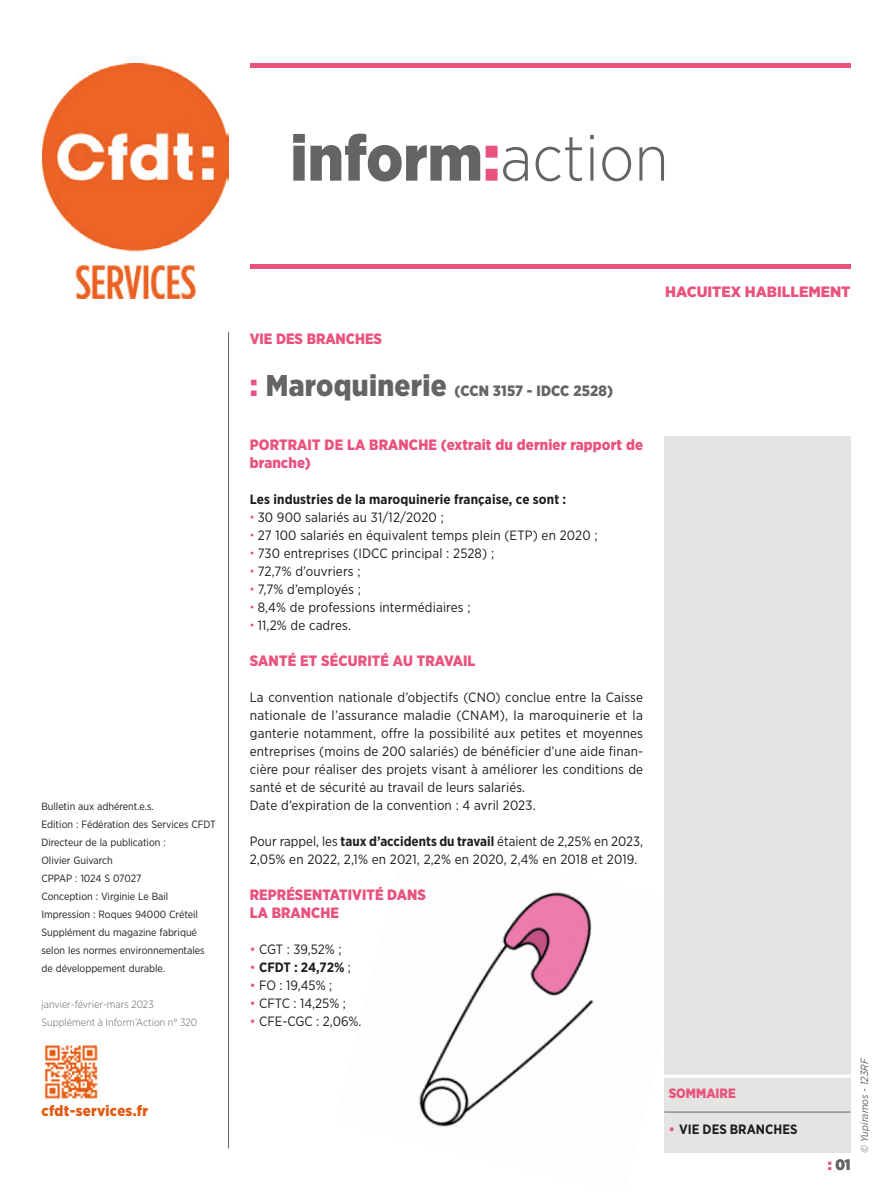
<style>
.page{position:relative;width:893px;height:1191px;background:#fff}
.page>*{position:absolute;margin:0;border:0;box-sizing:border-box;transform-origin:0 0}
.t1{font:900 64.5px "Gotham Narrow";color:#646463}
.t2{font:900 15px/18px "Gotham Narrow";letter-spacing:.005em;color:#ea527e}
.t3{font:900 15px "Gotham Narrow";letter-spacing:.01em;color:#646463}
.t4{font:900 15px "Gotham Narrow";letter-spacing:.005em;color:#ea527e;scale:1.09 1}
.t5{font:900 15px "Gotham Narrow";letter-spacing:.02em;color:#e35a10}
.t6{font:13.5px/18px "Gotham Narrow";letter-spacing:.01em;color:#1d1d1b}
.t7{font:700 13.5px "Gotham Narrow";letter-spacing:.01em;color:#1d1d1b}
.t8{font:900 13.5px "Gotham Narrow";color:#ea527e}
.t9{font:10.5px/18px "Gotham Narrow";letter-spacing:-.005em;color:#1d1d1b}
.t10{font:300 10.5px/18px "Gotham Narrow";color:#646463}
.t11{font:italic 10.5px "Gotham Narrow";letter-spacing:.01em;color:#646463}
.s1{color:#ea527e}
.s2{font-weight:300}
.s3{font-size:30px;color:#ea527e}
.s4{font-size:30px}
.s5{font-family:"Roboto";color:#ea527e}
.s6{font-weight:700}
.s7{font-weight:400;color:#ea527e}
.s8{font-weight:400}
</style>
<div class="page">
<img style="left:419px;top:892px;width:277px;height:261px">
<div style="left:664px;top:436px;width:186px;height:716px;background:#e4e4e3"></div>
<hr style="left:664px;top:1074px;width:186px;height:3px;background:#fff">
<hr style="left:664px;top:1111px;width:186px;height:1px;background:#646463">
<hr style="left:250px;top:64px;width:600px;height:4px;background:#ea527e">
<hr style="left:250px;top:265px;width:600px;height:4px;background:#ea527e">
<hr style="left:228px;top:332px;width:1px;height:816px;background:#646463">
<img style="left:43px;top:64px;width:186px;height:234px">
<img style="left:44px;top:1045px;width:54px;height:54px">
<h1 class="t1" style="left:290px;top:115px;width:380px">inform<span class="s1">:</span><span class="s2">action</span></h1>
<p class="t9" style="left:41px;top:797px;width:176px">Bulletin aux adhérent.e.s.<br>Edition : Fédération des Services CFDT<br>Directeur de la publication :<br>Olivier Guivarch<br>CPPAP : 1024 S 07027<br>Conception : Virginie Le Bail<br>Impression : Roques 94000 Créteil<br>Supplément du magazine fabriqué selon les normes environnementales de développement durable.</p>
<p class="t10" style="left:41px;top:995px;width:157px">janvier-février-mars 2023<br>Supplément à Inform’Action n° 320</p>
<p class="t5" style="left:41px;top:1101px;width:108px">cfdt-services.fr</p>
<p class="t2" style="left:250px;top:329px;width:134px">VIE DES BRANCHES</p>
<p class="t3" style="left:250px;top:381px;width:365px"><span class="s3">:</span> <span class="s4">Maroquinerie</span> (CCN 3157 - IDCC 2528)</p>
<p class="t2" style="left:250px;top:436px;width:395px">PORTRAIT DE LA BRANCHE (extrait du dernier rapport de branche)</p>
<p class="t7" style="left:250px;top:491px;width:318px">Les industries de la maroquinerie française, ce sont :</p>
<p class="t6" style="left:250px;top:508px;width:196px"><span class="s5">•</span> 30 900 salariés au 31/12/2020 ;</p>
<p class="t6" style="left:250px;top:526px;width:349px"><span class="s5">•</span> 27 100 salariés en équivalent temps plein (ETP) en 2020 ;</p>
<p class="t6" style="left:250px;top:544px;width:246px"><span class="s5">•</span> 730 entreprises (IDCC principal : 2528) ;</p>
<p class="t6" style="left:250px;top:562px;width:112px"><span class="s5">•</span> 72,7% d’ouvriers ;</p>
<p class="t6" style="left:250px;top:580px;width:112px"><span class="s5">•</span> 7,7% d’employés ;</p>
<p class="t6" style="left:250px;top:598px;width:222px"><span class="s5">•</span> 8,4% de professions intermédiaires ;</p>
<p class="t6" style="left:250px;top:616px;width:103px"><span class="s5">•</span> 11,2% de cadres.</p>
<p class="t2" style="left:250px;top:652px;width:227px">SANTÉ ET SÉCURITÉ AU TRAVAIL</p>
<p class="t6" style="left:250px;top:688px;width:395px">La convention nationale d’objectifs (CNO) conclue entre la Caisse nationale de l’assurance maladie (CNAM), la maroquinerie et la ganterie notamment, offre la possibilité aux petites et moyennes entreprises (moins de 200 salariés) de bénéficier d’une aide finan&shy;cière pour réaliser des projets visant à améliorer les conditions de santé et de sécurité au travail de leurs salariés.<br>Date d’expiration de la convention : 4 avril 2023.</p>
<p class="t6" style="left:250px;top:832px;width:395px">Pour rappel, les <span class="s6">taux d’accidents du travail</span> étaient de 2,25% en 2023,<br>2,05% en 2022, 2,1% en 2021, 2,2% en 2020, 2,4% en 2018 et 2019.</p>
<p class="t2" style="left:250px;top:886px;width:178px">REPRÉSENTATIVITÉ DANS<br>LA BRANCHE</p>
<p class="t6" style="left:250px;top:940px;width:93px"><span class="s1">•</span> CGT : 39,52% ;</p>
<p class="t7" style="left:250px;top:959px;width:103px"><span class="s7">•</span> CFDT : 24,72% <span class="s8">;</span></p>
<p class="t6" style="left:250px;top:976px;width:84px"><span class="s1">•</span> FO : 19,45% ;</p>
<p class="t6" style="left:250px;top:994px;width:98px"><span class="s1">•</span> CFTC : 14,25% ;</p>
<p class="t6" style="left:250px;top:1012px;width:113px"><span class="s1">•</span> CFE-CGC : 2,06%.</p>
<p class="t4" style="left:665px;top:282px;width:171px">HACUITEX HABILLEMENT</p>
<p class="t8" style="left:669px;top:1084px;width:69px">SOMMAIRE</p>
<p class="t7" style="left:669px;top:1121px;width:130px"><span class="s1">•</span> VIE DES BRANCHES</p>
<p class="t3" style="left:828px;top:1154px;width:24px"><span class="s1">:</span> 01</p>
<p class="t11" style="left:858px;top:1152px;width:97px;rotate:-90deg">© Yupiramos - 123RF</p>
</div>
